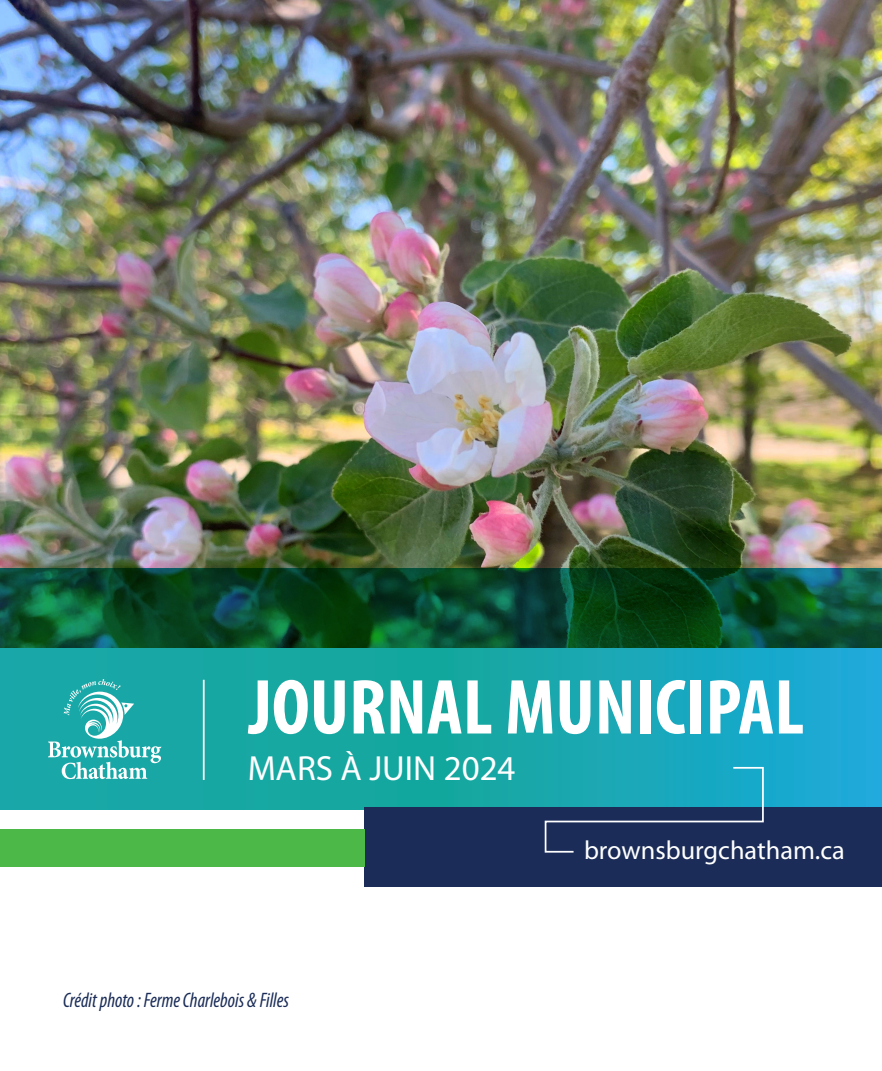
<style>
.page{position:relative;width:882px;height:1071px;background:#fff}
.page>*{position:absolute;margin:0;border:0;box-sizing:border-box;transform-origin:0 0}
.t1{font:700 condensed 78.75px "Myriad Pro";color:#fff}
.t2{font:35px "Myriad Pro";color:#fff}
.t3{font:26.25px "Myriad Pro";color:#fff}
.ECSG_-_Item{font:italic condensed 21px "Myriad Pro";color:#1a2c57;scale:.94 1}
</style>
<div class="page">
<img style="left:0;top:0;width:882px;height:568px">
<svg style="left:0;top:568px;width:882px;height:242px;background:#12847e"></svg>
<div style="left:365px;top:808px;width:517px;height:79px;background:#1a2c57"></div>
<svg style="left:48px;top:679px;width:113px;height:100px;background:#47b9b8"></svg>
<hr style="left:203px;top:680px;width:2px;height:100px;background:#fff">
<div style="left:0;top:830px;width:365px;height:37px;background:#4cb848"></div>
<svg style="left:544px;top:766px;width:221px;height:87px"></svg>
<p class="t1" style="left:249px;top:658px;width:557px">JOURNAL MUNICIPAL</p>
<p class="t2" style="left:248px;top:746px;width:269px">MARS À JUIN 2024</p>
<p class="ECSG_-_Item" style="left:63px;top:988px;width:242px">Crédit photo : Ferme Charlebois &amp; Filles</p>
<p class="t3" style="left:584px;top:834px;width:262px">brownsburgchatham.ca</p>
</div>
